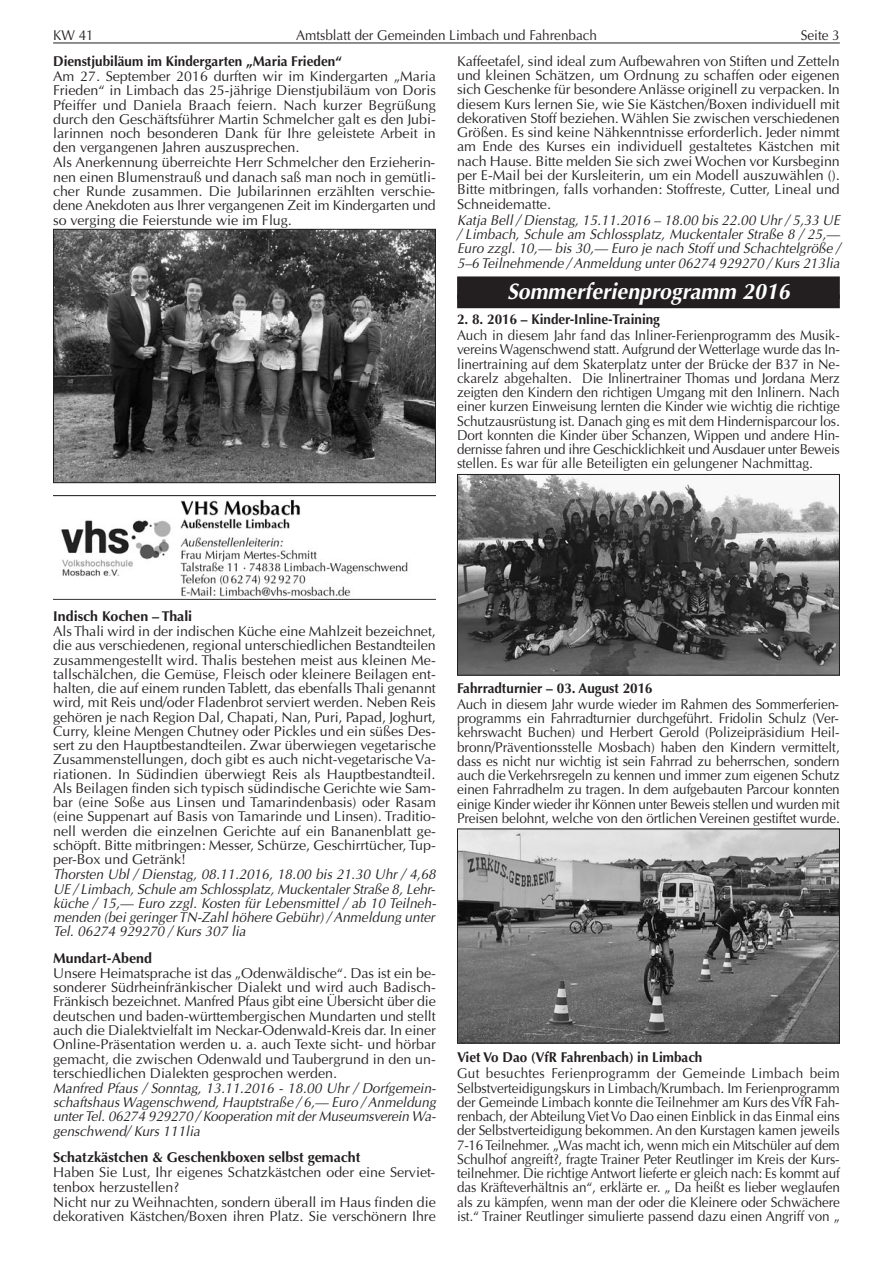
<style>
.page{position:relative;width:893px;height:1263px;background:#fff}
.page>*{position:absolute;margin:0;border:0;box-sizing:border-box;transform-origin:0 0}
.t1{font:italic 700 22.5px "Optima";color:#fff;scale:.95 1}
.t2{font:14.25px/14.2px "Optima";color:#231f20;text-align:justify}
.t3{font:14.25px/14.2px "Optima";color:#231f20;text-align:justify;scale:.95 1}
.t4{font:italic 14.25px/14.2px "Optima";letter-spacing:.005em;color:#231f20;text-align:justify;scale:.95 1}
.t5{font:700 14.25px "Optima";color:#231f20;scale:.95 1}
.t6{font:700 14.25px "Optima";color:#231f20}
</style>
<div class="page">
<hr style="left:53px;top:43px;width:787px;height:1px;background:#231f20">
<div style="left:457px;top:276px;width:383px;height:23px;background:#231f20"></div>
<div style="left:457px;top:295px;width:383px;height:13px;background:#231f20"></div>
<img style="left:459px;top:830px;width:379px;height:211px">
<div style="left:457px;top:828px;width:383px;height:215px;border:1px solid #231f20"></div>
<img style="left:459px;top:476px;width:379px;height:197px">
<div style="left:457px;top:474px;width:383px;height:201px;border:1px solid #231f20"></div>
<img style="left:53px;top:495px;width:383px;height:104px">
<img style="left:55px;top:231px;width:379px;height:250px">
<div style="left:53px;top:229px;width:383px;height:254px;border:1px solid #231f20"></div>
<p class="t3" style="left:53px;top:30px;width:44px">KW 41</p>
<p class="t3" style="left:296px;top:30px;width:318px">Amtsblatt der Gemeinden Limbach und Fahrenbach</p>
<p class="t3" style="left:801px;top:30px;width:43px">Seite 3</p>
<p class="t5" style="left:53px;top:55px;width:306px">Dienstjubiläum im Kindergarten „Maria Frieden“</p>
<p class="t2" style="left:53px;top:70px;width:384px;text-align:left">Am 27. September 2016 durften wir im Kindergarten „Maria Frieden“ in Limbach das 25-jährige Dienstjubiläum von Doris Pfeiffer und Daniela Braach feiern. Nach kurzer Begrüßung durch den Geschäftsführer Martin Schmelcher galt es den Jubi&shy;larinnen noch besonderen Dank für Ihre geleistete Arbeit in den vergangenen Jahren auszusprechen.<br>Als Anerkennung überreichte Herr Schmelcher den Erzieherin&shy;nen einen Blumenstrauß und danach saß man noch in gemütli&shy;cher Runde zusammen. Die Jubilarinnen erzählten verschie&shy;dene Anekdoten aus Ihrer vergangenen Zeit im Kindergarten und so verging die Feierstunde wie im Flug.</p>
<p class="t2" style="left:457px;top:55px;width:384px">Kaffeetafel, sind ideal zum Aufbewahren von Stiften und Zetteln und kleinen Schätzen, um Ordnung zu schaffen oder eigenen sich Geschenke für besondere Anlässe originell zu verpacken. In diesem Kurs lernen Sie, wie Sie Kästchen/Boxen individuell mit dekorativen Stoff beziehen. Wählen Sie zwischen verschiedenen Größen. Es sind keine Nähkenntnisse erforderlich. Jeder nimmt am Ende des Kurses ein individuell gestaltetes Kästchen mit nach Hause. Bitte melden Sie sich zwei Wochen vor Kursbeginn per E-Mail bei der Kursleiterin, um ein Modell auszuwählen ().<br>Bitte mitbringen, falls vorhanden: Stoffreste, Cutter, Lineal und Schneidematte.</p>
<p class="t4" style="left:457px;top:214px;width:407px;text-align:left">Katja Bell/ Dienstag,15.11.2016 – 18.00 bis 22.00 Uhr/ 5,33 UE / Limbach, Schule am Schlossplatz, Muckentaler Straße 8 / 25,— Euro zzgl. 10,— bis 30,— Euro je nach Stoff und Schachtelgröße / 5–6 Teilnehmende / Anmeldung unter06274 929270 / Kurs 213lia</p>
<h1 class="t1" style="left:507px;top:282px;width:304px">Sommerferienprogramm 2016</h1>
<p class="t5" style="left:457px;top:313px;width:215px">2. 8. 2016 – Kinder-Inline-Training</p>
<p class="t3" style="left:457px;top:330px;width:404px">Auch in diesem Jahr fand das Inliner-Ferienprogramm des Musik&shy;vereins Wagenschwend statt. Aufgrund der Wetterlage wurde das In&shy;linertraining auf dem Skaterplatz unter der Brücke der B37 in Ne&shy;ckarelz abgehalten. Die Inlinertrainer Thomas und Jordana Merz zeigten den Kindern den richtigen Umgang mit den Inlinern. Nach einer kurzen Einweisung lernten die Kinder wie wichtig die richtige Schutzausrüstung ist. Danach ging es mit dem Hindernisparcour los.<br>Dort konnten die Kinder über Schanzen, Wippen und andere Hin&shy;dernisse fahren und ihre Geschicklichkeit und Ausdauer unter Beweis stellen. Es war für alle Beteiligten ein gelungener Nachmittag.</p>
<p class="t6" style="left:53px;top:610px;width:141px">Indisch Kochen – Thali</p>
<p class="t2" style="left:53px;top:626px;width:384px">Als Thali wird in der indischen Küche eine Mahlzeit bezeichnet, die aus verschiedenen, regional unterschiedlichen Bestandteilen zusammengestellt wird. Thalis bestehen meist aus kleinen Me&shy;tallschälchen, die Gemüse, Fleisch oder kleinere Beilagen ent&shy;halten, die auf einem runden Tablett, das ebenfalls Thali genannt wird, mit Reis und/oder Fladenbrot serviert werden. Neben Reis gehören je nach Region Dal, Chapati, Nan, Puri, Papad, Joghurt, Curry, kleine Mengen Chutney oder Pickles und ein süßes Des&shy;sert zu den Hauptbestandteilen. Zwar überwiegen vegetarische Zusammenstellungen, doch gibt es auch nicht-vegetarische Va&shy;riationen. In Südindien überwiegt Reis als Hauptbestandteil.<br>Als Beilagen finden sich typisch südindische Gerichte wie Sam&shy;bar (eine Soße aus Linsen und Tamarindenbasis) oder Rasam (eine Suppenart auf Basis von Tamarinde und Linsen). Traditio&shy;nell werden die einzelnen Gerichte auf ein Bananenblatt ge&shy;schöpft. Bitte mitbringen: Messer, Schürze, Geschirrtücher, Tup&shy;per-Box und Getränk!</p>
<p class="t4" style="left:53px;top:869px;width:407px">Thorsten Ubl / Dienstag, 08.11.2016, 18.00 bis 21.30 Uhr / 4,68<br>UE / Limbach,Schule am Schlossplatz,MuckentalerStraße 8,Lehr&shy;küche / 15,— Euro zzgl. Kosten für Lebensmittel / ab 10 Teilneh&shy;menden (beigeringerTN-Zahlhöhere Gebühr)/ Anmeldung unter Tel. 06274 929270 / Kurs 307 lia</p>
<p class="t6" style="left:53px;top:952px;width:100px">Mundart-Abend</p>
<p class="t2" style="left:53px;top:967px;width:384px">Unsere Heimatsprache ist das „Odenwäldische“. Das ist ein be&shy;sonderer Südrheinfränkischer Dialekt und wird auch Badisch-Fränkisch bezeichnet. Manfred Pfaus gibt eine Übersicht über die deutschen und baden-württembergischen Mundarten und stellt auch die Dialektvielfalt im Neckar-Odenwald-Kreis dar. In einer Online-Präsentation werden u. a. auch Texte sicht- und hörbar gemacht, die zwischen Odenwald und Taubergrund in den un&shy;terschiedlichen Dialekten gesprochen werden.</p>
<p class="t4" style="left:53px;top:1082px;width:407px">Manfred Pfaus / Sonntag, 13.11.2016 - 18.00 Uhr / Dorfgemein&shy;schaftshaus Wagenschwend,Hauptstraße / 6,— Euro / Anmeldung unterTel.06274 929270 / Kooperation mitderMuseumsverein Wa&shy;genschwend/ Kurs 111lia</p>
<p class="t6" style="left:53px;top:1151px;width:309px">Schatzkästchen &amp; Geschenkboxen selbst gemacht</p>
<p class="t2" style="left:53px;top:1166px;width:384px;text-align:left">Haben Sie Lust, Ihr eigenes Schatzkästchen oder eine Serviet&shy;tenbox herzustellen?<br>Nicht nur zu Weihnachten, sondern überall im Haus finden die dekorativen Kästchen/Boxen ihren Platz. Sie verschönern Ihre</p>
<p class="t5" style="left:457px;top:682px;width:207px">Fahrradturnier – 03. August 2016</p>
<p class="t3" style="left:457px;top:698px;width:404px">Auch in diesem Jahr wurde wieder im Rahmen des Sommerferien&shy;programms ein Fahrradturnier durchgeführt. Fridolin Schulz (Ver&shy;kehrswacht Buchen) und Herbert Gerold (Polizeipräsidium Heil&shy;bronn/Präventionsstelle Mosbach) haben den Kindern vermittelt, dass es nicht nur wichtig ist sein Fahrrad zu beherrschen, sondern auch die Verkehrsregeln zu kennen und immer zum eigenen Schutz einen Fahrradhelm zu tragen. In dem aufgebauten Parcour konnten einige Kinder wieder ihr Können unter Beweis stellen und wurden mit Preisen belohnt, welche von den örtlichen Vereinen gestiftet wurde.</p>
<p class="t5" style="left:457px;top:1051px;width:260px">Viet Vo Dao (VfR Fahrenbach) in Limbach</p>
<p class="t3" style="left:457px;top:1068px;width:404px">Gut besuchtes Ferienprogramm der Gemeinde Limbach beim Selbstverteidigungskurs in Limbach/Krumbach. Im Ferienprogramm der Gemeinde Limbach konnte die Teilnehmer am Kurs des VfR Fah&shy;renbach, der Abteilung Viet Vo Dao einen Einblick in das Einmal eins der Selbstverteidigung bekommen. An den Kurstagen kamen jeweils 7-16 Teilnehmer. „Was macht ich, wenn mich ein Mitschüler auf dem Schulhof angreift?, fragte Trainer Peter Reutlinger im Kreis der Kurs&shy;teilnehmer. Die richtige Antwort lieferte er gleich nach: Es kommt auf das Kräfteverhältnis an“, erklärte er. „ Da heißt es lieber weglaufen als zu kämpfen, wenn man der oder die Kleinere oder Schwächere ist.“ Trainer Reutlinger simulierte passend dazu einen Angriff von „</p>
</div>
